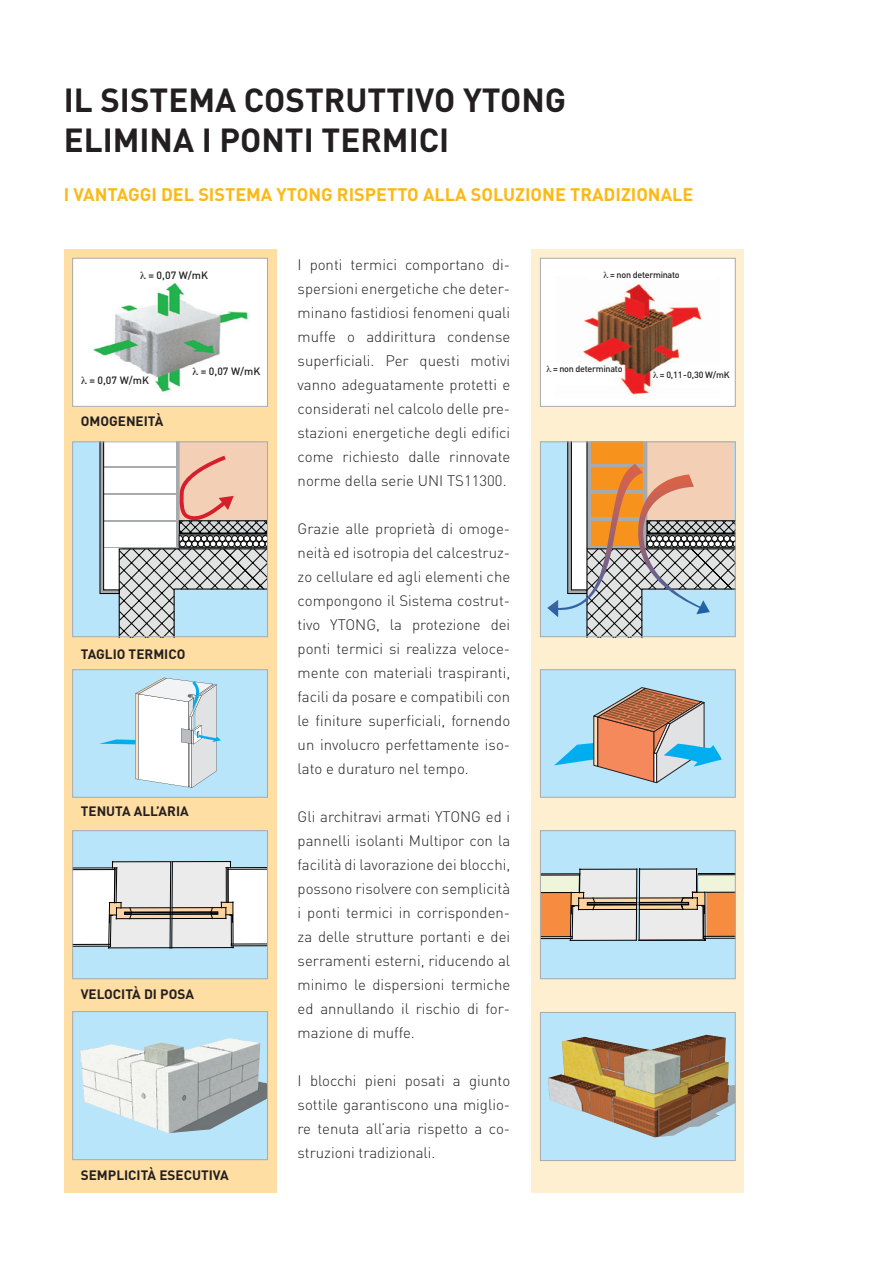
<style>
.page{position:relative;width:893px;height:1263px;background:#fff}
.page>*{position:absolute;margin:0;border:0;box-sizing:border-box;transform-origin:0 0}
.t1{font:700 33px "DIN";color:#231f20}
.t2{font:700 18px "DIN";color:#fcb814}
.t3{font:300 15px/24px "DIN";color:#231f20;text-align:justify}
.t4{font:700 13.5px "DIN";color:#231f20}
.t5{font:500 10.5px "DIN";color:#231f20}
.t6{font:500 9px "DIN";letter-spacing:-.03em;color:#231f20}
</style>
<div class="page">
<div style="left:64px;top:249px;width:212px;height:944px;background:#ffdea4"></div>
<div style="left:531px;top:249px;width:213px;height:944px;background:#feefd0"></div>
<div style="left:540px;top:1012px;width:195px;height:148px;background:#b9e5fa"></div>
<img style="left:548px;top:1035px;width:186px;height:102px">
<div style="left:540px;top:1012px;width:196px;height:149px;border:1px solid #a8a9ad"></div>
<div style="left:72px;top:441px;width:196px;height:196px;background:#b9e5fa"></div>
<svg style="left:100px;top:443px;width:166px;height:192px"></svg>
<div style="left:72px;top:441px;width:196px;height:196px;border:1px solid #a8a9ad"></div>
<div style="left:540px;top:831px;width:195px;height:148px;background:#b9e5fa"></div>
<svg style="left:542px;top:868px;width:192px;height:73px;background:#d2c0ae"></svg>
<div style="left:540px;top:830px;width:196px;height:149px;border:1px solid #a8a9ad"></div>
<div style="left:73px;top:1011px;width:194px;height:149px;background:#b9e5fa"></div>
<img style="left:80px;top:1038px;width:186px;height:95px">
<div style="left:72px;top:1011px;width:196px;height:149px;border:1px solid #a8a9ad"></div>
<div style="left:540px;top:441px;width:196px;height:196px;background:#b9e5fa"></div>
<svg style="left:547px;top:443px;width:187px;height:192px"></svg>
<div style="left:540px;top:441px;width:196px;height:196px;border:1px solid #a8a9ad"></div>
<div style="left:73px;top:831px;width:194px;height:148px;background:#b9e5fa"></div>
<hr style="left:312px;top:869px;width:1px;height:75px;background:#000001">
<svg style="left:74px;top:861px;width:192px;height:88px;background:#d6d7d5"></svg>
<div style="left:72px;top:830px;width:196px;height:149px;border:1px solid #a8a9ad"></div>
<div style="left:73px;top:258px;width:194px;height:148px;background:#fff"></div>
<img style="left:93px;top:282px;width:155px;height:110px">
<div style="left:72px;top:258px;width:196px;height:149px;border:1px solid #a8a9ad"></div>
<img style="left:542px;top:260px;width:192px;height:144px">
<div style="left:540px;top:258px;width:196px;height:149px;border:1px solid #a8a9ad"></div>
<div style="left:72px;top:669px;width:196px;height:129px;background:#b9e5fa;border:1px solid #a8a9ad"></div>
<svg style="left:99px;top:678px;width:122px;height:110px"></svg>
<div style="left:540px;top:669px;width:196px;height:129px;background:#b9e5fa;border:1px solid #a8a9ad"></div>
<svg style="left:554px;top:687px;width:168px;height:96px"></svg>
<p class="t1" style="left:64px;top:79px;width:504px">IL SISTEMA COSTRUTTIVO YTONG</p>
<p class="t1" style="left:64px;top:119px;width:387px">ELIMINA I PONTI TERMICI</p>
<p class="t2" style="left:64px;top:183px;width:631px">I VANTAGGI DEL SISTEMA YTONG RISPETTO ALLA SOLUZIONE TRADIZIONALE</p>
<p class="t5" style="left:140px;top:268px;width:69px">● = 0,07 W/mK</p>
<p class="t5" style="left:81px;top:374px;width:69px">● = 0,07 W/mK</p>
<p class="t4" style="left:81px;top:413px;width:84px">OMOGENEITÀ</p>
<p class="t5" style="left:193px;top:364px;width:69px">● = 0,07 W/mK</p>
<p class="t4" style="left:81px;top:645px;width:106px">TAGLIO TERMICO</p>
<p class="t4" style="left:81px;top:802px;width:110px">TENUTA ALL’ARIA</p>
<p class="t4" style="left:81px;top:985px;width:115px">VELOCITÀ DI POSA</p>
<p class="t4" style="left:81px;top:1166px;width:150px">SEMPLICITÀ ESECUTIVA</p>
<p class="t3" style="left:298px;top:252px;width:214px">I ponti termici comportano di&shy;spersioni energetiche che deter&shy;minano fastidiosi fenomeni quali muffe o addirittura condense superficiali. Per questi motivi vanno adeguatamente protetti e considerati nel calcolo delle pre&shy;stazioni energetiche degli edifici come richiesto dalle rinnovate norme della serie UNI TS11300.</p>
<p class="t3" style="left:298px;top:516px;width:214px">Grazie alle proprietà di omoge&shy;neità ed isotropia del calcestruz&shy;zo cellulare ed agli elementi che compongono il Sistema costrut&shy;tivo YTONG, la protezione dei ponti termici si realizza veloce&shy;mente con materiali traspiranti, facili da posare e compatibili con le finiture superficiali, fornendo un involucro perfettamente iso&shy;lato e duraturo nel tempo.</p>
<p class="t3" style="left:298px;top:804px;width:214px">Gli architravi armati YTONG ed i pannelli isolanti Multipor con la facilità di lavorazione dei blocchi, possono risolvere con semplicità i ponti termici in corrisponden&shy;za delle strutture portanti e dei serramenti esterni, riducendo al minimo le dispersioni termiche ed annullando il rischio di for&shy;mazione di muffe.</p>
<p class="t3" style="left:298px;top:1068px;width:214px">I blocchi pieni posati a giunto sottile garantiscono una miglio&shy;re tenuta all’aria rispetto a co&shy;struzioni tradizionali.</p>
<p class="t6" style="left:604px;top:269px;width:78px">● = non determinato</p>
<p class="t6" style="left:546px;top:363px;width:78px">● = non determinato</p>
<p class="t6" style="left:653px;top:369px;width:78px">● = 0,11 - 0,30 W/mK</p>
</div>
